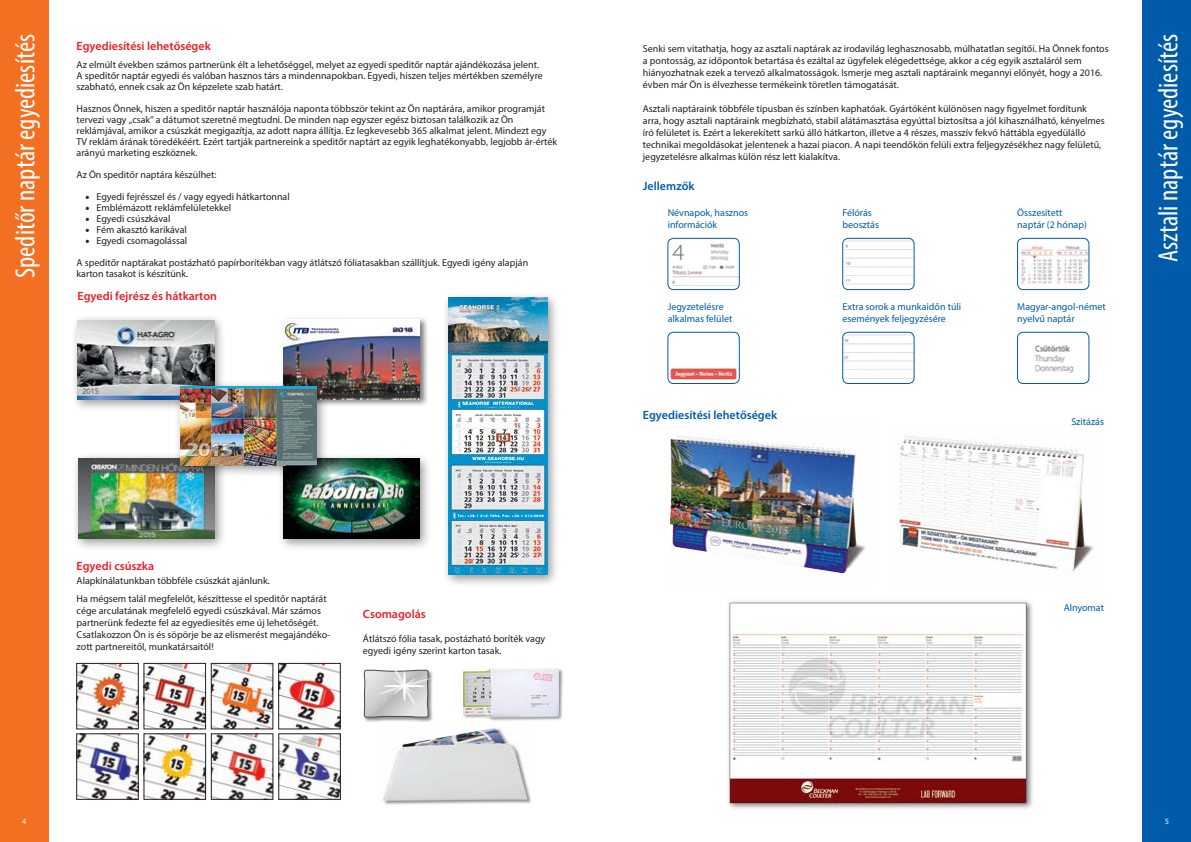
<style>
.page{position:relative;width:1191px;height:842px;background:#fff}
.page>*{position:absolute;margin:0;border:0;box-sizing:border-box;transform-origin:0 0}
.t1{font:condensed 28px "Myriad Pro";color:#fff}
.t2{font:600 12px "Myriad Pro";color:#ed1d24}
.t3{font:600 12px "Myriad Pro";color:#005baa}
.t4{font:10px/12px "Myriad Pro";color:#231f20}
.t5{font:10px/12px "Myriad Pro";color:#005baa}
.t6{font:8px "Myriad Pro";color:#fff}
.s1{font-family:"Minion Pro";font-size:12px}
</style>
<div class="page">
<div style="left:0;top:0;width:48px;height:842px;background:#f36f21"></div>
<div style="left:363px;top:669px;width:70px;height:53px;background:#231f20;opacity:.5"></div>
<svg style="left:363px;top:669px;width:68px;height:49px;background:#cacbcc"></svg>
<div style="left:383px;top:727px;width:149px;height:78px;background:#231f20;opacity:.5"></div>
<img style="left:382px;top:727px;width:148px;height:75px">
<div style="left:462px;top:668px;width:101px;height:53px;background:#231f20;opacity:.5"></div>
<img style="left:462px;top:667px;width:96px;height:50px">
<img style="left:79px;top:736px;width:57px;height:61px">
<img style="left:281px;top:736px;width:57px;height:61px">
<img style="left:213px;top:665px;width:58px;height:62px">
<div style="left:211px;top:663px;width:62px;height:66px;border:1px solid #231f20"></div>
<img style="left:146px;top:665px;width:58px;height:62px">
<div style="left:144px;top:663px;width:62px;height:66px;border:1px solid #231f20"></div>
<img style="left:280px;top:665px;width:58px;height:62px">
<div style="left:278px;top:663px;width:62px;height:66px;border:1px solid #231f20"></div>
<img style="left:79px;top:665px;width:57px;height:62px">
<div style="left:77px;top:663px;width:61px;height:66px;border:1px solid #231f20"></div>
<img style="left:213px;top:736px;width:58px;height:61px">
<div style="left:211px;top:734px;width:62px;height:65px;border:1px solid #231f20"></div>
<img style="left:146px;top:736px;width:58px;height:61px">
<div style="left:144px;top:734px;width:62px;height:65px;border:1px solid #231f20"></div>
<div style="left:71px;top:313px;width:155px;height:99px;background:#000;opacity:.4"></div>
<img style="left:77px;top:320px;width:137px;height:80px">
<div style="left:72px;top:452px;width:156px;height:99px;background:#000;opacity:.4"></div>
<img style="left:78px;top:459px;width:137px;height:80px">
<div style="left:277px;top:452px;width:155px;height:99px;background:#000;opacity:.4"></div>
<img style="left:283px;top:459px;width:137px;height:80px">
<div style="left:281px;top:317px;width:147px;height:91px;background:#231f20;opacity:.6"></div>
<img style="left:283px;top:319px;width:137px;height:80px">
<div style="left:442px;top:291px;width:118px;height:296px;background:#000;opacity:.4"></div>
<img style="left:448px;top:298px;width:100px;height:277px">
<div style="left:174px;top:379px;width:155px;height:98px;background:#000;opacity:.4"></div>
<img style="left:180px;top:386px;width:137px;height:79px">
<div style="left:1142px;top:0;width:49px;height:842px;background:#005baa"></div>
<img style="left:669px;top:238px;width:70px;height:52px">
<div style="left:667px;top:238px;width:72px;height:52px;border:1px solid #005baa;border-radius:6px"></div>
<img style="left:1017px;top:238px;width:72px;height:52px">
<div style="left:1017px;top:238px;width:72px;height:52px;border:1px solid #005baa;border-radius:6px"></div>
<img style="left:843px;top:238px;width:71px;height:52px">
<div style="left:842px;top:238px;width:72px;height:52px;border:1px solid #005baa;border-radius:6px"></div>
<img style="left:669px;top:332px;width:70px;height:51px">
<div style="left:667px;top:332px;width:72px;height:52px;border:1px solid #005baa;border-radius:6px"></div>
<img style="left:843px;top:332px;width:71px;height:51px">
<div style="left:842px;top:332px;width:72px;height:52px;border:1px solid #005baa;border-radius:6px"></div>
<div style="left:1017px;top:332px;width:72px;height:52px;border:1px solid #005baa;border-radius:6px"></div>
<img style="left:1035px;top:345px;width:39px;height:28px">
<div style="left:726px;top:599px;width:308px;height:211px;background:#231f20;opacity:.6"></div>
<img style="left:727px;top:599px;width:301px;height:211px">
<img style="left:669px;top:435px;width:197px;height:142px">
<img style="left:898px;top:434px;width:196px;height:138px">
<h1 class="t1" style="left:8px;top:278px;width:245px;rotate:-90deg">Speditőr naptár egyediesítés</h1>
<p class="t2" style="left:77px;top:39px;width:136px">Egyediesítési lehetőségek</p>
<p class="t4" style="left:77px;top:59px;width:468px;line-height:11px">Az elmúlt években számos partnerünk élt a lehetőséggel, melyet az egyedi speditőr naptár ajándékozása jelent.<br>A speditőr naptár egyedi és valóban hasznos társ a mindennapokban. Egyedi, hiszen teljes mértékben személyre szabható, ennek csak az Ön képzelete szab határt.</p>
<p class="t4" style="left:77px;top:103px;width:482px;line-height:11px">Hasznos Önnek, hiszen a speditőr naptár használója naponta többször tekint az Ön naptárára, amikor programját tervezi vagy „csak” a dátumot szeretné megtudni. De minden nap egyszer egész biztosan találkozik az Ön reklámjával, amikor a csúszkát megigazítja, az adott napra állítja. Ez legkevesebb 365 alkalmat jelent. Mindezt egy TV reklám árának töredékéért. Ezért tartják partnereink a speditőr naptárt az egyik leghatékonyabb, legjobb ár-érték arányú marketing eszköznek.</p>
<p class="t4" style="left:77px;top:169px;width:142px">Az Ön speditőr naptára készülhet:</p>
<p class="t4" style="left:85px;top:191px;width:206px"><span class="s1">•</span> Egyedi fejrésszel és / vagy egyedi hátkartonnal</p>
<p class="t4" style="left:85px;top:202px;width:148px"><span class="s1">•</span> Emblémázott reklámfelületekkel</p>
<p class="t4" style="left:85px;top:213px;width:87px"><span class="s1">•</span> Egyedi csúszkával</p>
<p class="t4" style="left:85px;top:224px;width:103px"><span class="s1">•</span> Fém akasztó karikával</p>
<p class="t4" style="left:85px;top:235px;width:104px"><span class="s1">•</span> Egyedi csomagolással</p>
<p class="t4" style="left:77px;top:257px;width:453px;line-height:11px">A speditőr naptárakat postázható papírborítékban vagy átlátszó fóliatasakban szállítjuk. Egyedi igény alapján karton tasakot is készítünk.</p>
<p class="t2" style="left:77px;top:289px;width:141px">Egyedi fejrész és hátkarton</p>
<p class="t2" style="left:77px;top:558px;width:79px">Egyedi csúszka</p>
<p class="t4" style="left:77px;top:572px;width:252px;line-height:18px">Alapkínálatunkban többféle csúszkát ajánlunk.<br>Ha mégsem talál megfelelőt, készíttesse el speditőr naptárát</p>
<p class="t4" style="left:77px;top:605px;width:255px">cége arculatának megfelelő egyedi csúszkával. Már számos partnerünk fedezte fel az egyediesítés eme új lehetőségét.<br>Csatlakozzon Ön is és söpörje be az elismerést megajándéko&shy;zott partnereitől, munkatársaitól!</p>
<p class="t2" style="left:363px;top:606px;width:64px">Csomagolás</p>
<p class="t4" style="left:363px;top:633px;width:184px">Átlátszó fólia tasak, postázható boríték vagy egyedi igény szerint karton tasak.</p>
<p class="t4" style="left:643px;top:43px;width:467px">Senki sem vitathatja, hogy az asztali naptárak az irodavilág leghasznosabb, múlhatatlan segítői. Ha Önnek fontos a pontosság, az időpontok betartása és ezáltal az ügyfelek elégedettsége, akkor a cég egyik asztaláról sem hiányozhatnak ezek a tervező alkalmatosságok. Ismerje meg asztali naptáraink megannyi előnyét, hogy a 2016. évben már Ön is élvezhesse termékeink töretlen támogatását.</p>
<p class="t4" style="left:643px;top:103px;width:463px">Asztali naptáraink többféle típusban és színben kaphatóak. Gyártóként különösen nagy figyelmet fordítunk arra, hogy asztali naptáraink megbízható, stabil alátámasztása egyúttal biztosítsa a jól kihasználható, kényelmes író felületet is. Ezért a lekerekített sarkú álló hátkarton, illetve a 4 részes, masszív fekvő háttábla egyedülálló technikai megoldásokat jelentenek a hazai piacon. A napi teendőkön felüli extra feljegyzésékhez nagy felületű, jegyzetelésre alkalmas külön rész lett kialakítva.</p>
<p class="t3" style="left:643px;top:178px;width:53px">Jellemzők</p>
<p class="t5" style="left:667px;top:206px;width:82px">Névnapok, hasznos információk</p>
<p class="t5" style="left:1017px;top:206px;width:71px">Összesített naptár (2 hónap)</p>
<p class="t5" style="left:842px;top:206px;width:38px">Félórás beosztás</p>
<p class="t5" style="left:667px;top:300px;width:66px">Jegyzetelésre alkalmas felület</p>
<p class="t5" style="left:842px;top:300px;width:120px">Extra sorok a munkaidőn túli események feljegyzésére</p>
<p class="t3" style="left:643px;top:407px;width:136px">Egyediesítési lehetőségek</p>
<p class="t5" style="left:1017px;top:300px;width:90px">Magyar-angol-német nyelvű naptár</p>
<p class="t5" style="left:1071px;top:416px;width:34px">Szitázás</p>
<h1 class="t1" style="left:1151px;top:262px;width:230px;rotate:-90deg">Asztali naptár egyediesítés</h1>
<p class="t5" style="left:1063px;top:601px;width:42px">Alnyomat</p>
<p class="t6" style="left:22px;top:817px;width:6px">4</p>
<p class="t6" style="left:1165px;top:817px;width:5px">5</p>
</div>
